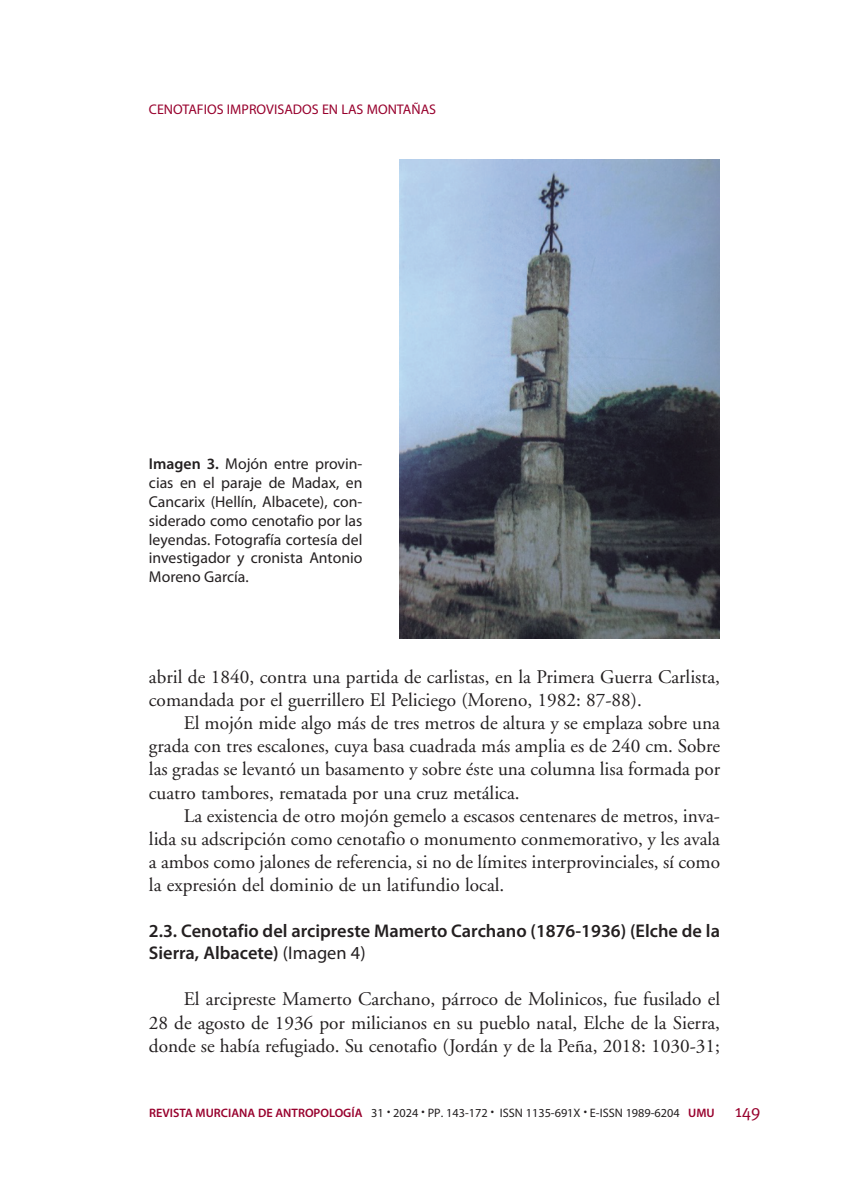
<style>
.page{position:relative;width:844px;height:1191px;background:#fff}
.page>*{position:absolute;margin:0;border:0;box-sizing:border-box;transform-origin:0 0}
.t1{font:19.25px/23.1px "Adobe Garamond";color:#231f20;text-align:justify}
.t2{font:600 18.38px/22.1px "Myriad Pro";color:#231f20}
.t3{font:15.75px/18.9px "Myriad Pro";color:#231f20;text-align:justify}
.t4{font:14px "Myriad Pro";color:#98012d}
.t5{font:12.25px "Myriad Pro";color:#231f20}
.s1{font-weight:600}
.s2{font-weight:400}
.s3{font-weight:600;color:#98012d}
.s4{font-family:"Meta Plus Normal";font-size:17.5px;color:#98012d}
</style>
<div class="page">
<img style="left:399px;top:159px;width:320px;height:480px">
<p class="t4" style="left:149px;top:104px;width:288px">CENOTAFIOS IMPROVISADOS EN LAS MONTAÑAS</p>
<p class="t3" style="left:149px;top:455px;width:215px"><span class="s1">Imagen 3.</span> Mojón entre provin&shy;cias en el paraje de Madax, en Cancarix (Hellín, Albacete), con&shy;siderado como cenotafio por las leyendas. Fotografía cortesía del investigador y cronista Antonio Moreno García.</p>
<p class="t1" style="left:149px;top:667px;width:572px">abril de 1840, contra una partida de carlistas, en la Primera Guerra Carlista, comandada por el guerrillero El Peliciego (Moreno, 1982: 87-88).</p>
<p class="t1" style="left:149px;top:713px;width:572px;text-indent:35px">El mojón mide algo más de tres metros de altura y se emplaza sobre una grada con tres escalones, cuya basa cuadrada más amplia es de 240 cm. Sobre las gradas se levantó un basamento y sobre éste una columna lisa formada por cuatro tambores, rematada por una cruz metálica.</p>
<p class="t1" style="left:149px;top:805px;width:572px;text-indent:35px">La existencia de otro mojón gemelo a escasos centenares de metros, inva&shy;lida su adscripción como cenotafio o monumento conmemorativo, y les avala a ambos como jalones de referencia, si no de límites interprovinciales, sí como la expresión del dominio de un latifundio local.</p>
<p class="t2" style="left:149px;top:921px;width:572px">2.3. Cenotafio del arcipreste Mamerto Carchano (1876-1936) (Elche de la<br>Sierra, Albacete) <span class="s2">(Imagen 4)</span></p>
<p class="t1" style="left:149px;top:989px;width:572px;text-indent:35px">El arcipreste Mamerto Carchano, párroco de Molinicos, fue fusilado el 28 de agosto de 1936 por milicianos en su pueblo natal, Elche de la Sierra, donde se había refugiado. Su cenotafio (Jordán y de la Peña, 2018: 1030-31;</p>
<p class="t5" style="left:149px;top:1107px;width:613px"><span class="s3">REVISTA MURCIANA DE ANTROPOLOGÍA</span> 31 <sup>.</sup> 2024 <sup>.</sup> PP. 143-172 <sup>.</sup> ISSN 1135-691X <sup>.</sup> E-ISSN 1989-6204 <span class="s3">UMU</span> <span class="s4">149</span></p>
</div>
